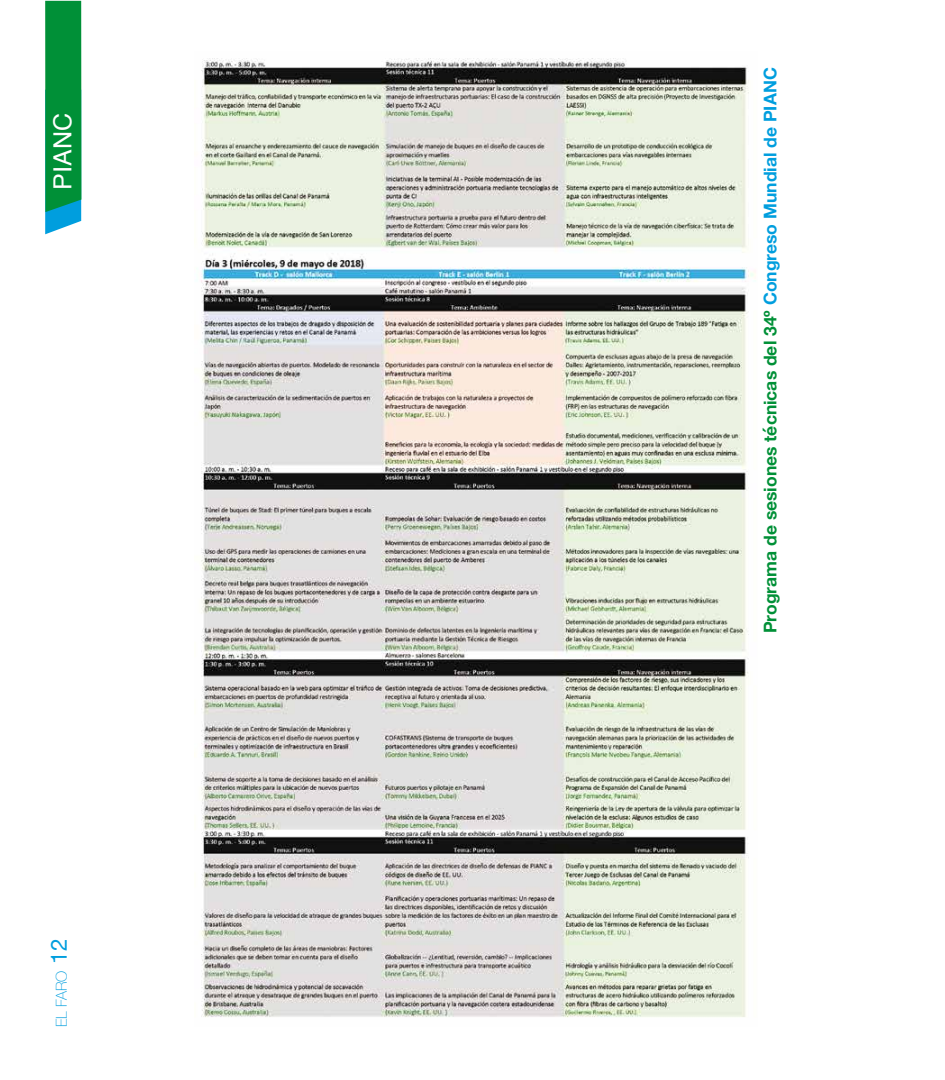
<style>
.page{position:relative;width:945px;height:1080px;background:#fff}
.page>*{position:absolute;margin:0;border:0;box-sizing:border-box;transform-origin:0 0}
.t1{font:25px "Helvetica";color:#fff}
.t2{font:700 17.5px "Helvetica Neue";color:#009037}
.t3{font:100 15px "Helvetica Neue";color:#009ede}
.s1{font-weight:400;font-size:22.5px}
.s2{color:#009ede}
</style>
<div class="page">
<svg style="left:45px;top:1px;width:36px;height:233px;background:#08954e"></svg>
<img style="left:201px;top:58px;width:555px;height:960px">
<h1 class="t1" style="left:43px;top:190px;width:78px;rotate:-90deg">PIANC</h1>
<p class="t3" style="left:50px;top:1027px;width:90px;rotate:-90deg">EL FARO <span class="s1">12</span></p>
<p class="t2" style="left:756px;top:633px;width:567px;rotate:-90deg">Programa de sesiones técnicas del 34º <span class="s2">Congreso Mundial de PIANC</span></p>
</div>
